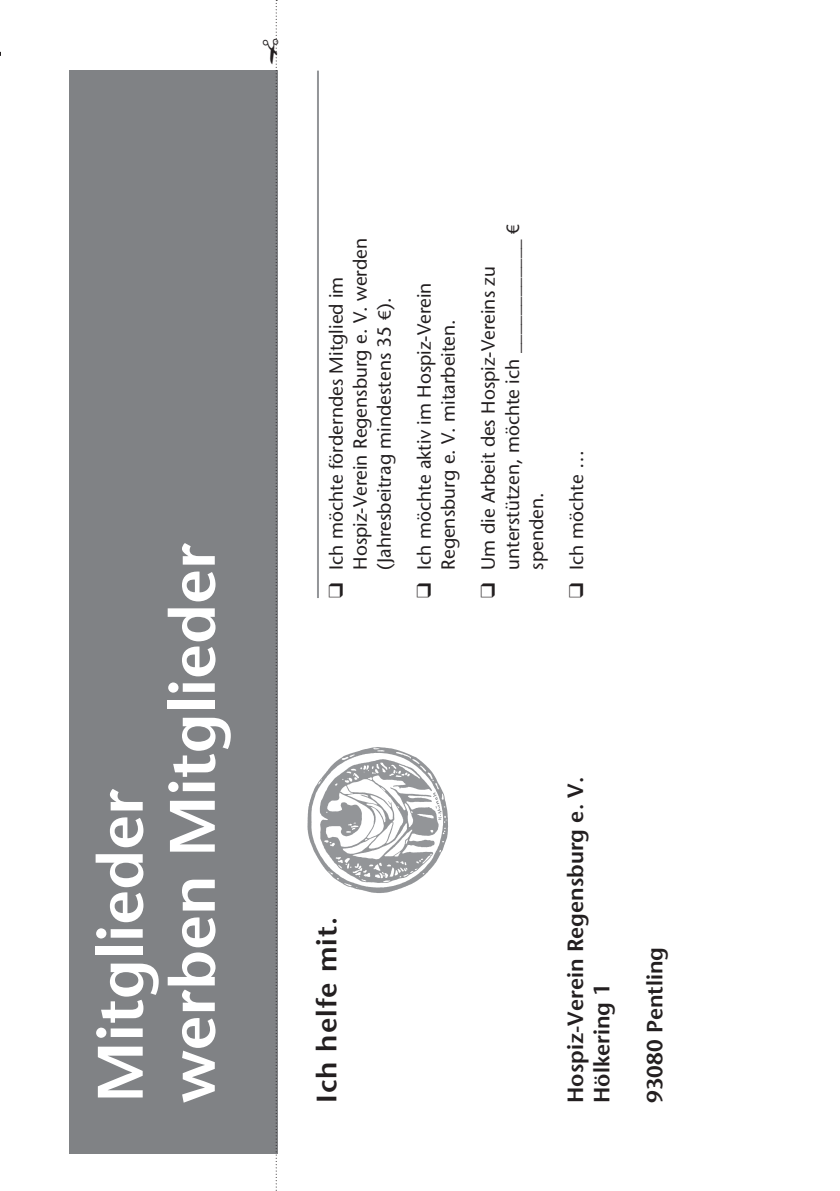
<style>
.page{position:relative;width:840px;height:1191px;background:#fff}
.page>*{position:absolute;margin:0;border:0;box-sizing:border-box;transform-origin:0 0}
.t1{font:600 64px/72px "Stone Sans";color:#fff}
.t2{font:600 28px "Stone Sans";letter-spacing:.035em;color:#231f20}
.t3{font:600 22px/26.4px "Stone Sans";color:#231f20}
.t4{font:19px/24px "Stone Sans";color:#231f20}
.s1{font-family:"Myriad Pro"}
</style>
<div class="page">
<div style="left:69px;top:71px;width:208px;height:1082px;background:#808285"></div>
<hr style="left:317px;top:71px;width:2px;height:527px;background:#939598">
<img style="left:307px;top:747px;width:141px;height:146px">
<svg style="left:262px;top:0;width:16px;height:1191px"></svg>
<h1 class="t1" style="left:83px;top:1102px;width:561px;rotate:-90deg">M itglieder<br>werben M itglieder</h1>
<p class="t4" style="left:324px;top:569px;width:333px;text-indent:-28px;rotate:-90deg">❑ Ich möchte förderndes Mitglied im<br>Hospiz-Verein Regensburg e. V. werden (Jahresbeitrag mindestens 35 <span class="s1">€</span>).</p>
<p class="t4" style="left:412px;top:598px;width:317px;text-align:center;rotate:-90deg">❑ Ich möchte aktiv im Hospiz-Verein<br>Regensburg e. V. mitarbeiten.</p>
<p class="t4" style="left:476px;top:569px;width:347px;text-indent:-28px;rotate:-90deg">❑ Um die Arbeit des Hospiz-Vereins zu unterstützen, möchte ich ____________ <span class="s1">€ </span>spenden.</p>
<p class="t4" style="left:564px;top:598px;width:149px;rotate:-90deg">❑ Ich möchte …</p>
<h2 class="t2" style="left:309px;top:1102px;width:187px;rotate:-90deg">Ich helfe mit.</h2>
<p class="t3" style="left:561px;top:1102px;width:327px;rotate:-90deg">Hospiz-Verein Regensburg e. V.<br>Hölkering 1</p>
<p class="t3" style="left:641px;top:1102px;width:157px;rotate:-90deg">93080 Pentling</p>
</div>
